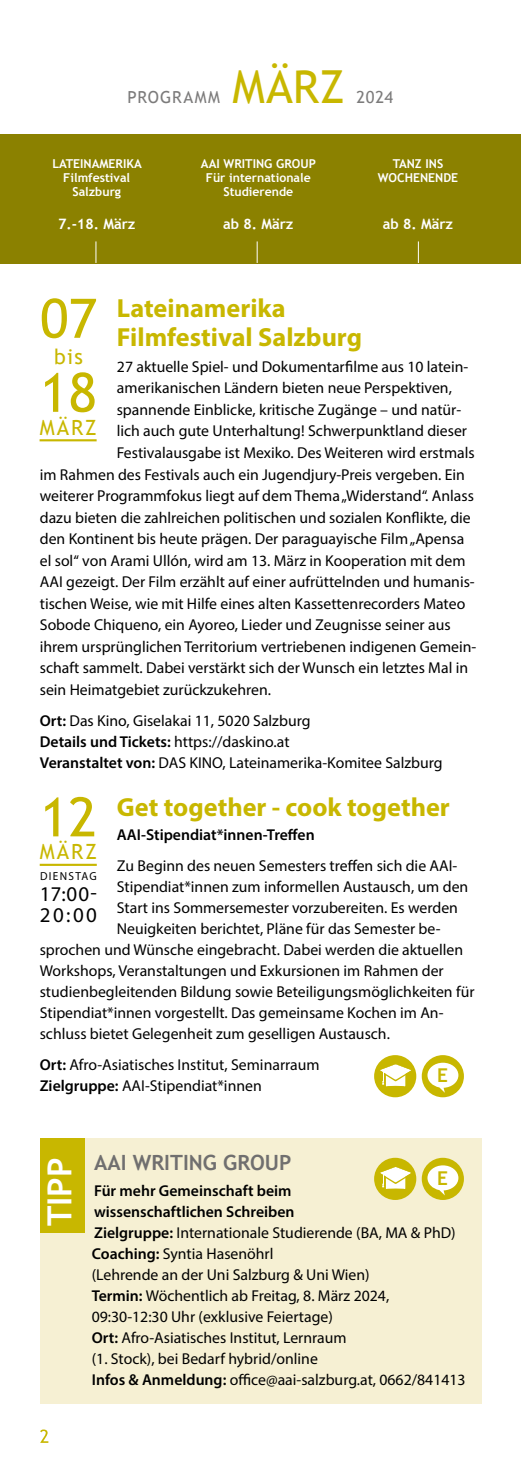
<style>
.page{position:relative;width:521px;height:1474px;background:#fff}
.page>*{position:absolute;margin:0;border:0;box-sizing:border-box;transform-origin:0 0}
.t1{font:54.25px/74px "Trebuchet MS";color:#c8b700}
.t2{font:45.5px "Trebuchet MS";color:#c8b700}
.t3{font:700 33.25px "Trebuchet MS";color:#fff}
.t4{font:700 26.25px/28.9px "Myriad Pro";color:#c8b700}
.t5{font:700 21px "Trebuchet MS";color:#706f6f}
.t6{font:21px "Trebuchet MS";letter-spacing:.095em;color:#c8b700}
.t7{font:21px/21px "Myriad Pro";letter-spacing:.08em;color:#000}
.t8{font:700 19.07px "Trebuchet MS";color:#c8b700}
.t9{font:16.62px "Trebuchet MS";letter-spacing:.05em;color:#7c7b7b}
.t10{font:15.75px/21px "Myriad Pro";color:#000}
.t11{font:600 15.75px "Myriad Pro";color:#000}
.t12{font:700 14.35px "Trebuchet MS";color:#fff}
.t13{font:700 12.25px/14px "Trebuchet MS";color:#fff;text-align:center}
.t14{font:11.72px "Myriad Pro";letter-spacing:.12em;color:#000}
.s1{font-weight:600}
</style>
<div class="page">
<div style="left:40px;top:1138px;width:442px;height:265px;background:#f6f0d3"></div>
<div style="left:0;top:134px;width:521px;height:129px;background:#8b8100"></div>
<svg style="left:95px;top:241px;width:1px;height:22px"></svg>
<svg style="left:257px;top:241px;width:1px;height:22px"></svg>
<svg style="left:418px;top:241px;width:1px;height:22px"></svg>
<svg style="left:40px;top:1429px;width:8px;height:13px"></svg>
<div style="left:374px;top:1055px;width:42px;height:42px;background:#c8b700;border-radius:50%"></div>
<svg style="left:378px;top:1063px;width:35px;height:23px"></svg>
<div style="left:422px;top:1055px;width:42px;height:42px;background:#c8b700;border-radius:50%"></div>
<svg style="left:427px;top:1062px;width:31px;height:30px"></svg>
<hr style="left:40px;top:439px;width:57px;height:2px;background:#c8b700">
<hr style="left:40px;top:863px;width:57px;height:3px;background:#c8b700">
<div style="left:374px;top:1157px;width:42px;height:42px;background:#c8b700;border-radius:50%"></div>
<svg style="left:378px;top:1166px;width:35px;height:23px"></svg>
<div style="left:422px;top:1157px;width:42px;height:42px;background:#c8b700;border-radius:50%"></div>
<svg style="left:427px;top:1165px;width:31px;height:30px"></svg>
<div style="left:40px;top:1138px;width:44px;height:94px;background:#c8b700"></div>
<p class="t9" style="left:128px;top:88px;width:94px">PROGRAMM</p>
<h2 class="t2" style="left:232px;top:60px;width:114px">MÄRZ</h2>
<p class="t9" style="left:356px;top:88px;width:38px">2024</p>
<p class="t13" style="left:52px;top:156px;width:91px">LATEINAMERIKA<br>Filmfestival<br>Salzburg</p>
<p class="t12" style="left:58px;top:215px;width:79px">7.-18. März</p>
<p class="t13" style="left:201px;top:156px;width:117px">AAI WRITING GROUP<br>Für internationale<br>Studierende</p>
<p class="t12" style="left:223px;top:215px;width:72px">ab 8. März</p>
<p class="t13" style="left:378px;top:156px;width:82px">TANZ INS<br>WOCHENENDE</p>
<p class="t12" style="left:383px;top:215px;width:72px">ab 8. März</p>
<h1 class="t1" style="left:40px;top:282px;width:59px">07<br>18</h1>
<h3 class="t6" style="left:40px;top:415px;width:59px">MÄRZ</h3>
<h3 class="t4" style="left:117px;top:293px;width:247px">Lateinamerika<br>Filmfestival Salzburg</h3>
<p class="t10" style="left:117px;top:356px;width:353px">27 aktuelle Spiel- und Dokumentarfilme aus 10 latein-</p>
<p class="t10" style="left:117px;top:377px;width:336px">amerikanischen Ländern bieten neue Perspektiven,</p>
<p class="t10" style="left:117px;top:399px;width:346px">spannende Einblicke, kritische Zugänge – und natür-</p>
<p class="t10" style="left:117px;top:420px;width:352px">lich auch gute Unterhaltung! Schwerpunktland dieser</p>
<p class="t10" style="left:117px;top:442px;width:359px">Festivalausgabe ist Mexiko. Des Weiteren wird erstmals</p>
<p class="t10" style="left:40px;top:463px;width:427px">im Rahmen des Festivals auch ein Jugendjury-Preis vergeben. Ein</p>
<p class="t10" style="left:40px;top:485px;width:436px">weiterer Programmfokus liegt auf dem Thema „Widerstand“. Anlass</p>
<p class="t10" style="left:40px;top:506px;width:432px">dazu bieten die zahlreichen politischen und sozialen Konflikte, die</p>
<p class="t10" style="left:40px;top:528px;width:426px">den Kontinent bis heute prägen. Der paraguayische Film „Apensa</p>
<p class="t10" style="left:40px;top:549px;width:427px">el sol“ von Arami Ullón, wird am 13. März in Kooperation mit dem</p>
<p class="t10" style="left:40px;top:571px;width:436px">AAI gezeigt. Der Film erzählt auf einer aufrüttelnden und humanis-</p>
<p class="t10" style="left:40px;top:592px;width:427px">tischen Weise, wie mit Hilfe eines alten Kassettenrecorders Mateo</p>
<p class="t10" style="left:40px;top:614px;width:412px">Sobode Chiqueno, ein Ayoreo, Lieder und Zeugnisse seiner aus</p>
<p class="t10" style="left:40px;top:635px;width:438px">ihrem ursprünglichen Territorium vertriebenen indigenen Gemein-</p>
<p class="t10" style="left:40px;top:657px;width:430px">schaft sammelt. Dabei verstärkt sich der Wunsch ein letztes Mal in</p>
<p class="t10" style="left:40px;top:679px;width:233px">sein Heimatgebiet zurückzukehren.</p>
<p class="t10" style="left:40px;top:709px;width:404px"><span class="s1">Ort:</span> Das Kino, Giselakai 11, 5020 Salzburg<br><span class="s1">Details und Tickets:</span> https://daskino.at<br><span class="s1">Veranstaltet von:</span> DAS KINO, Lateinamerika-Komitee Salzburg</p>
<h3 class="t4" style="left:117px;top:792px;width:334px">Get together - cook together</h3>
<p class="t11" style="left:117px;top:824px;width:199px">AAI-Stipendiat*innen-Treffen</p>
<p class="t10" style="left:117px;top:854px;width:342px">Zu Beginn des neuen Semesters treffen sich die AAI-</p>
<p class="t10" style="left:117px;top:875px;width:353px">Stipendiat*innen zum informellen Austausch, um den</p>
<p class="t10" style="left:117px;top:896px;width:343px">Start ins Sommersemester vorzubereiten. Es werden</p>
<p class="t10" style="left:117px;top:917px;width:325px">Neuigkeiten berichtet, Pläne für das Semester be-</p>
<p class="t10" style="left:40px;top:938px;width:425px">sprochen und Wünsche eingebracht. Dabei werden die aktuellen</p>
<p class="t10" style="left:40px;top:959px;width:405px">Workshops, Veranstaltungen und Exkursionen im Rahmen der</p>
<p class="t10" style="left:40px;top:980px;width:436px">studienbegleitenden Bildung sowie Beteiligungsmöglichkeiten für</p>
<p class="t10" style="left:40px;top:1001px;width:405px">Stipendiat*innen vorgestellt. Das gemeinsame Kochen im An-</p>
<p class="t10" style="left:40px;top:1022px;width:352px">schluss bietet Gelegenheit zum geselligen Austausch.</p>
<p class="t10" style="left:40px;top:1053px;width:281px"><span class="s1">Ort:</span> Afro-Asiatisches Institut, Seminarraum<br><span class="s1">Zielgruppe:</span> AAI-Stipendiat*innen</p>
<p class="t8" style="left:437px;top:1063px;width:12px">E</p>
<h3 class="t6" style="left:54px;top:344px;width:31px">bis</h3>
<h1 class="t1" style="left:40px;top:780px;width:59px">12</h1>
<h3 class="t6" style="left:40px;top:839px;width:59px">MÄRZ</h3>
<p class="t14" style="left:40px;top:869px;width:58px">DIENSTAG</p>
<h3 class="t7" style="left:40px;top:883px;width:59px">17:00-<br>20:00</h3>
<h3 class="t3" style="left:39px;top:1226px;width:70px;rotate:-90deg">TIPP</h3>
<h3 class="t5" style="left:94px;top:1149px;width:199px">AAI WRITING GROUP</h3>
<p class="t10" style="left:92px;top:1179px;width:375px"><span class="s1">Für mehr Gemeinschaft beim<br>wissenschaftlichen Schreiben<br>Zielgruppe:</span> Internationale Studierende (BA, MA &amp; PhD)<br><span class="s1">Coaching:</span> Syntia Hasenöhrl<br>(Lehrende an der Uni Salzburg &amp; Uni Wien)<br><span class="s1">Termin:</span> Wöchentlich ab Freitag, 8. März 2024, 09:30-12:30 Uhr (exklusive Feiertage)<br><span class="s1">Ort:</span> Afro-Asiatisches Institut, Lernraum<br>(1. Stock), bei Bedarf hybrid/online<br><span class="s1">Infos &amp; Anmeldung:</span> office@aai-salzburg.at, 0662/841413</p>
<p class="t8" style="left:437px;top:1165px;width:12px">E</p>
</div>
